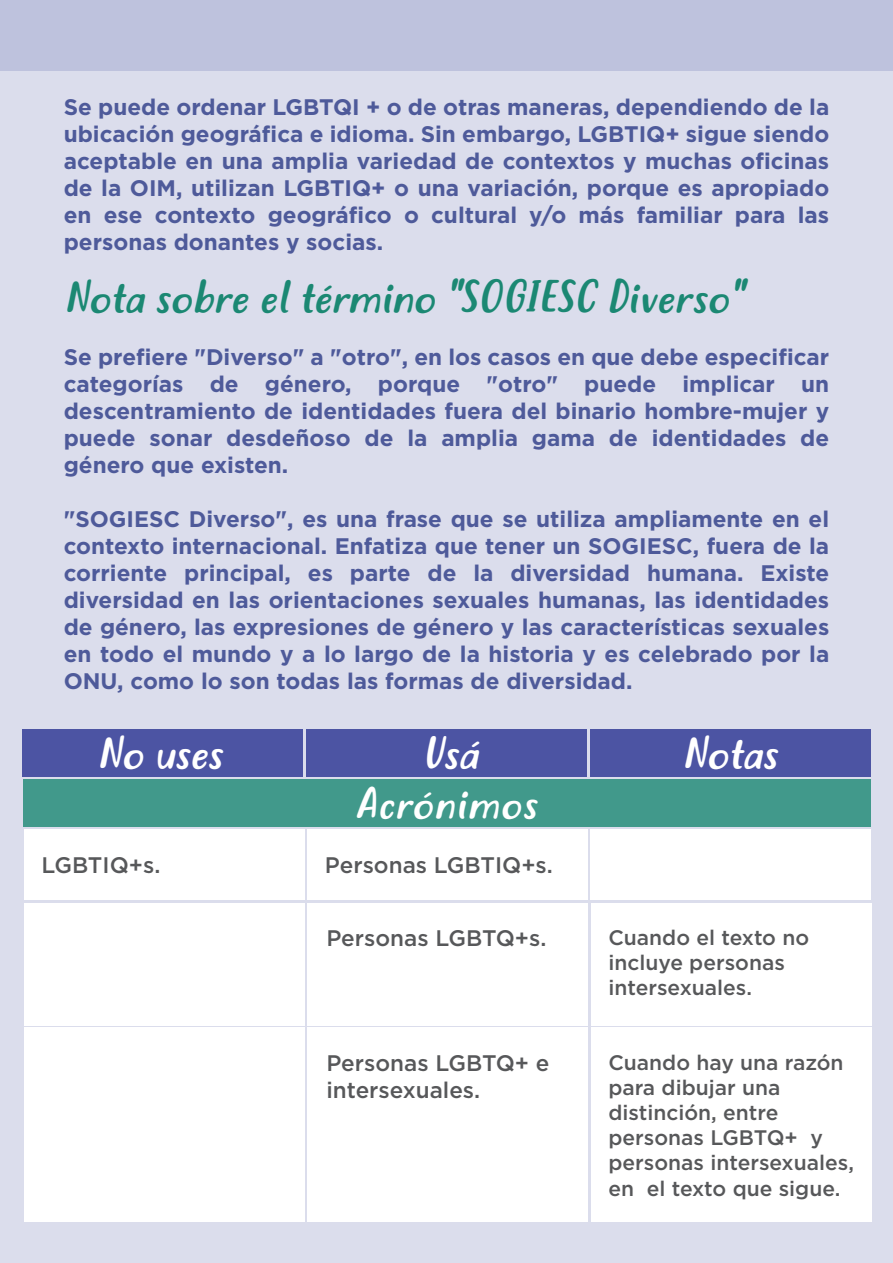
<style>
.page{position:relative;width:893px;height:1263px;background:#fff}
.page>*{position:absolute;margin:0;border:0;box-sizing:border-box;transform-origin:0 0}
.t1{font:italic 43.5px "Justtellmewhat";color:#1b8873}
.t2{font:italic 43.5px "Justtellmewhat";color:#fff}
.t3{font:italic 42px "Justtellmewhat";letter-spacing:.025em;color:#fff}
.t4{font:700 22.5px/27px "Gotham";color:#4e5a9a;text-align:justify}
.t5{font:500 22.5px/27px "Gotham";color:#57585a}
.t6{font:500 21px/25.2px "Gotham";color:#57585a}
</style>
<div class="page">
<div style="left:0;top:0;width:893px;height:1262px;background:#dbddec"></div>
<div style="left:0;top:0;width:893px;height:71px;background:#bec2dd"></div>
<div style="left:24px;top:829px;width:281px;height:71px;background:#fff"></div>
<div style="left:307px;top:829px;width:281px;height:71px;background:#fff"></div>
<div style="left:590px;top:829px;width:280px;height:71px;background:#fff"></div>
<div style="left:23px;top:729px;width:280px;height:48px;background:#4c54a3"></div>
<div style="left:23px;top:779px;width:847px;height:47px;background:#41998b"></div>
<div style="left:306px;top:729px;width:280px;height:48px;background:#4c54a3"></div>
<div style="left:590px;top:729px;width:280px;height:48px;background:#4c54a3"></div>
<div style="left:24px;top:903px;width:281px;height:122px;background:#fff"></div>
<div style="left:307px;top:903px;width:281px;height:122px;background:#fff"></div>
<div style="left:591px;top:903px;width:281px;height:122px;background:#fff"></div>
<div style="left:24px;top:1027px;width:281px;height:195px;background:#fff"></div>
<div style="left:307px;top:1027px;width:281px;height:195px;background:#fff"></div>
<div style="left:591px;top:1027px;width:281px;height:195px;background:#fff"></div>
<p class="t4" style="left:64px;top:93px;width:767px">Se puede ordenar LGBTQI + o de otras maneras, dependiendo de la ubicación geográfica e idioma. Sin embargo, LGBTIQ+ sigue siendo aceptable en una amplia variedad de contextos y muchas oficinas de la OIM, utilizan LGBTIQ+ o una variación, porque es apropiado en ese contexto geográfico o cultural y/o más familiar para las personas donantes y socias.</p>
<h1 class="t1" style="left:64px;top:271px;width:680px">Nota sobre el término "SOGIESC Diverso"</h1>
<p class="t4" style="left:64px;top:344px;width:767px">Se prefiere "Diverso" a "otro", en los casos en que debe especificar categorías de género, porque "otro" puede implicar un descentramiento de identidades fuera del binario hombre-mujer y puede sonar desdeñoso de la amplia gama de identidades de género que existen.</p>
<p class="t4" style="left:64px;top:506px;width:767px">"SOGIESC Diverso", es una frase que se utiliza ampliamente en el contexto internacional. Enfatiza que tener un SOGIESC, fuera de la corriente principal, es parte de la diversidad humana. Existe diversidad en las orientaciones sexuales humanas, las identidades de género, las expresiones de género y las características sexuales en todo el mundo y a lo largo de la historia y es celebrado por la ONU, como lo son todas las formas de diversidad.</p>
<h1 class="t2" style="left:97px;top:726px;width:127px">No uses</h1>
<h1 class="t2" style="left:422px;top:726px;width:58px">Usá</h1>
<h1 class="t2" style="left:682px;top:726px;width:97px">Notas</h1>
<h2 class="t3" style="left:355px;top:778px;width:183px">Acrónimos</h2>
<p class="t5" style="left:41px;top:851px;width:121px">LGBTIQ+s.</p>
<p class="t5" style="left:325px;top:851px;width:230px">Personas LGBTIQ+s.</p>
<p class="t5" style="left:326px;top:924px;width:222px">Personas LGBTQ+s.</p>
<p class="t6" style="left:608px;top:925px;width:202px">Cuando el texto no incluye personas intersexuales.</p>
<p class="t5" style="left:326px;top:1049px;width:225px">Personas LGBTQ+ e intersexuales.</p>
<p class="t6" style="left:608px;top:1049px;width:247px">Cuando hay una razón para dibujar una distinción, entre personas LGBTQ+ y personas intersexuales, en el texto que sigue.</p>
</div>
